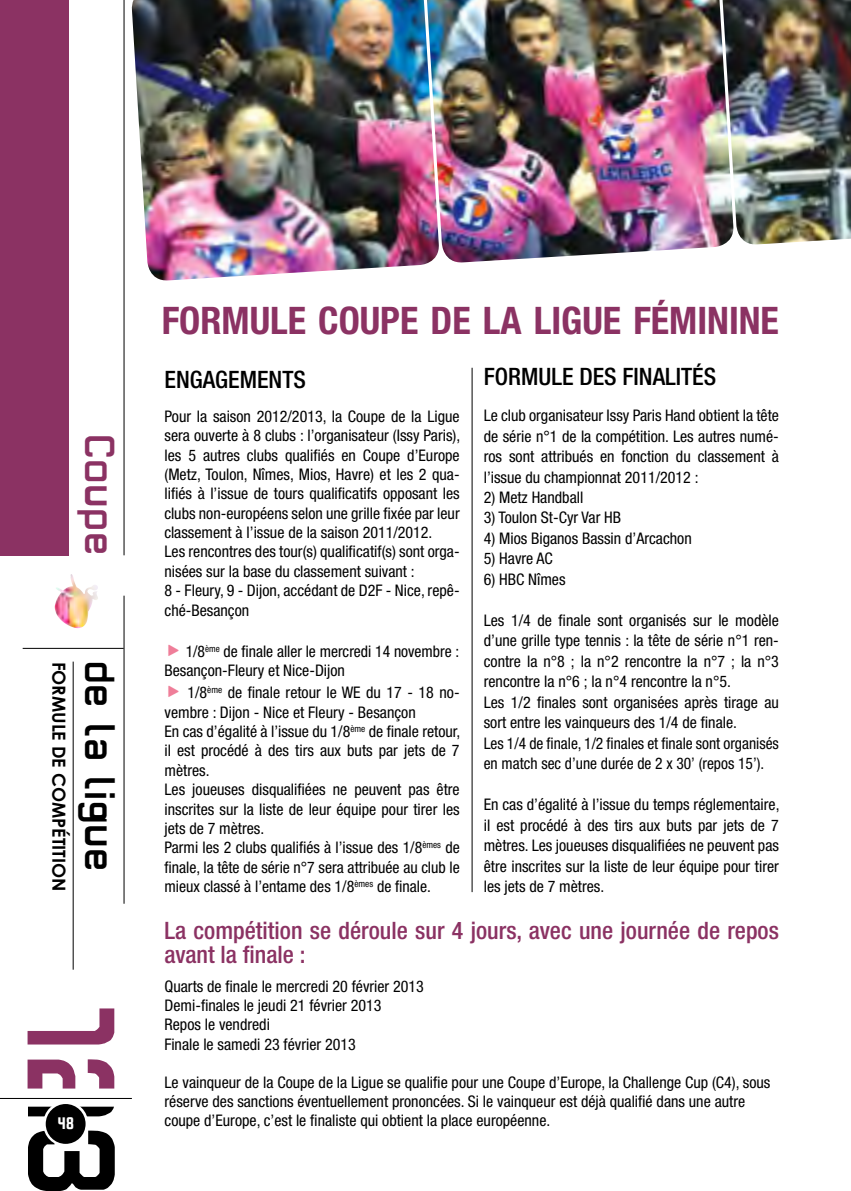
<style>
.page{position:relative;width:851px;height:1191px;background:#fff}
.page>*{position:absolute;margin:0;border:0;box-sizing:border-box;transform-origin:0 0}
.t1{font:700 condensed 38px "Helvetica Neue LT Std";color:#8b3263}
.t2{font:36.4px "Maximilien";letter-spacing:.07em;color:#000}
.t3{font:36.4px "Maximilien";color:#8b3263}
.t4{font:500 condensed 24px/24px "Helvetica Neue LT Std";color:#8b3263}
.t5{font:500 condensed 24px "Helvetica Neue LT Std";color:#000}
.t6{font:700 18px "Century Gothic";color:#000}
.t7{font:18px "Squada One";color:#fff}
.t8{font:condensed 16px/19.4px "Helvetica Neue LT Std";color:#000}
.s1{font-family:"For Buttons";font-stretch:normal;font-size:18px;color:#ef7e99}
</style>
<div class="page">
<div style="left:0;top:0;width:125px;height:555px;background:#8b3263"></div>
<div style="left:69px;top:0;width:57px;height:564px;background:#fff"></div>
<hr style="left:73px;top:661px;width:1px;height:308px;background:#000">
<hr style="left:124px;top:595px;width:1px;height:308px;background:#000">
<hr style="left:124px;top:0;width:1px;height:555px;background:#000">
<hr style="left:0;top:1098px;width:132px;height:1px;background:#000">
<hr style="left:23px;top:648px;width:101px;height:1px;background:#000">
<svg style="left:28px;top:1008px;width:86px;height:80px"></svg>
<svg style="left:28px;top:1106px;width:87px;height:85px"></svg>
<svg style="left:43px;top:1101px;width:45px;height:45px"></svg>
<div style="left:46px;top:1104px;width:40px;height:39px;background:#000;border-radius:50%"></div>
<img style="left:65px;top:574px;width:8px;height:15px">
<img style="left:132px;top:0;width:295px;height:281px">
<img style="left:427px;top:0;width:295px;height:264px">
<img style="left:722px;top:0;width:128px;height:245px">
<hr style="left:471px;top:368px;width:1px;height:524px;background:#000">
<h2 class="t3" style="left:123px;top:435px;width:121px;rotate:90deg">Coupe</h2>
<p class="t6" style="left:70px;top:661px;width:228px;rotate:90deg">FORMULE de compétition</p>
<h2 class="t2" style="left:123px;top:661px;width:210px;rotate:90deg">de la ligue</h2>
<p class="t7" style="left:57px;top:1113px;width:18px">48</p>
<h1 class="t1" style="left:162px;top:297px;width:618px">FORMULE COUPE DE LA LIGUE FÉMININE</h1>
<h3 class="t5" style="left:164px;top:365px;width:143px">ENGAGEMENTS</h3>
<p class="t8" style="left:164px;top:406px;width:297px">Pour la saison 2012/2013, la Coupe de la Ligue sera ouverte à 8 clubs : l’organisateur (Issy Paris), les 5 autres clubs qualifiés en Coupe d’Europe (Metz, Toulon, Nîmes, Mios, Havre) et les 2 qua&shy;lifiés à l’issue de tours qualificatifs opposant les clubs non-européens selon une grille fixée par leur classement à l’issue de la saison 2011/2012.<br>Les rencontres des tour(s) qualificatif(s) sont orga&shy;nisées sur la base du classement suivant :<br>8 - Fleury, 9 - Dijon, accédant de D2F - Nice, repê&shy;ché-Besançon</p>
<p class="t8" style="left:164px;top:641px;width:296px"><span class="s1">s</span> 1/8<sup>ème</sup> de finale aller le mercredi 14 novembre :<br>Besançon-Fleury et Nice-Dijon</p>
<p class="t8" style="left:164px;top:682px;width:297px"><span class="s1">s</span> 1/8<sup>ème</sup> de finale retour le WE du 17 - 18 no&shy;vembre : Dijon - Nice et Fleury - Besançon<br>En cas d’égalité à l’issue du 1/8<sup>ème</sup> de finale retour, il est procédé à des tirs aux buts par jets de 7 mètres.<br>Les joueuses disqualifiées ne peuvent pas être inscrites sur la liste de leur équipe pour tirer les jets de 7 mètres.<br>Parmi les 2 clubs qualifiés à l’issue des 1/8<sup>èmes</sup> de finale, la tête de série n°7 sera attribuée au club le mieux classé à l’entame des 1/8<sup>èmes</sup> de finale.</p>
<h3 class="t5" style="left:483px;top:362px;width:234px">FORMULE DES FINALITÉS</h3>
<p class="t8" style="left:483px;top:405px;width:297px;line-height:20.4px;text-align:justify">Le club organisateur Issy Paris Hand obtient la tête de série n°1 de la compétition. Les autres numé&shy;ros sont attribués en fonction du classement à l’issue du championnat 2011/2012 :</p>
<p class="t8" style="left:483px;top:487px;width:101px">2) Metz Handball</p>
<p class="t8" style="left:483px;top:508px;width:139px">3) Toulon St-Cyr Var HB</p>
<p class="t8" style="left:483px;top:528px;width:209px">4) Mios Biganos Bassin d’Arcachon</p>
<p class="t8" style="left:483px;top:549px;width:71px">5) Havre AC</p>
<p class="t8" style="left:483px;top:569px;width:83px">6) HBC Nîmes</p>
<p class="t8" style="left:483px;top:610px;width:297px;line-height:20.4px">Les 1/4 de finale sont organisés sur le modèle d’une grille type tennis : la tête de série n°1 ren&shy;contre la n°8 ; la n°2 rencontre la n°7 ; la n°3 rencontre la n°6 ; la n°4 rencontre la n°5.<br>Les 1/2 finales sont organisées après tirage au sort entre les vainqueurs des 1/4 de finale.<br>Les 1/4 de finale, 1/2 finales et finale sont organisés en match sec d’une durée de 2 x 30’ (repos 15’).</p>
<p class="t8" style="left:483px;top:794px;width:297px;line-height:20.4px;text-align:justify">En cas d’égalité à l’issue du temps réglementaire, il est procédé à des tirs aux buts par jets de 7 mètres. Les joueuses disqualifiées ne peuvent pas être inscrites sur la liste de leur équipe pour tirer les jets de 7 mètres.</p>
<h3 class="t4" style="left:164px;top:918px;width:616px">La compétition se déroule sur 4 jours, avec une journée de repos avant la finale :</h3>
<p class="t8" style="left:164px;top:976px;width:261px">Quarts de finale le mercredi 20 février 2013<br>Demi-finales le jeudi 21 février 2013<br>Repos le vendredi<br>Finale le samedi 23 février 2013</p>
<p class="t8" style="left:164px;top:1072px;width:607px">Le vainqueur de la Coupe de la Ligue se qualifie pour une Coupe d’Europe, la Challenge Cup (C4), sous réserve des sanctions éventuellement prononcées. Si le vainqueur est déjà qualifié dans une autre coupe d’Europe, c’est le finaliste qui obtient la place européenne.</p>
</div>
